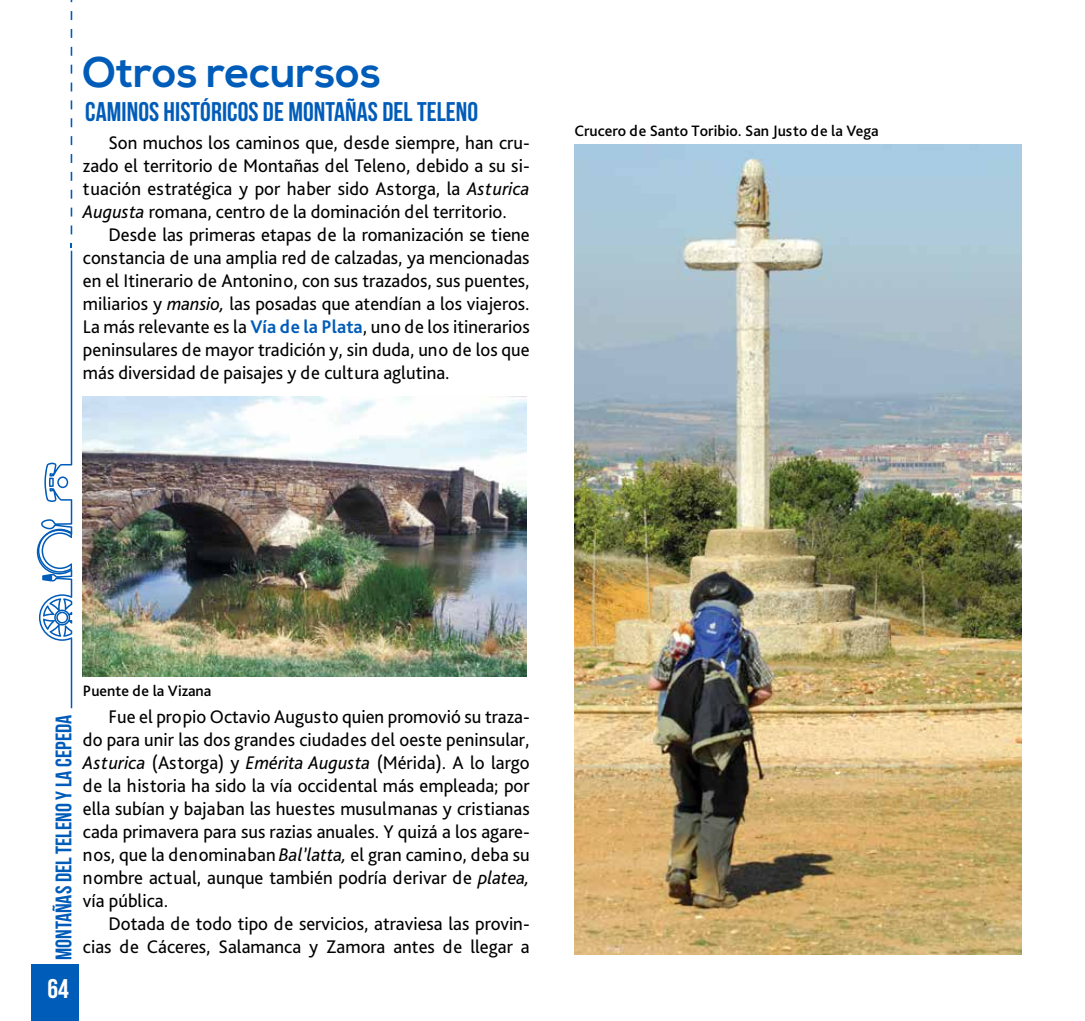
<style>
.page{position:relative;width:1085px;height:1021px;background:#fff}
.page>*{position:absolute;margin:0;border:0;box-sizing:border-box;transform-origin:0 0}
.t1{font:700 42.75px "Nexa";color:#005cb9}
.t2{font:27px "Bebas Neue";letter-spacing:.005em;color:#005cb9}
.t3{font:27px "Bebas Neue";color:#fff}
.t4{font:22.5px "Bebas Neue";color:#005cb9}
.t5{font:19.12px/22.9px "Bliss Pro";color:#000;text-align:justify}
.t6{font:500 15.75px "Bliss Pro";color:#000}
.s1{font-style:italic}
.s2{font-weight:700;color:#005cb9}
</style>
<div class="page">
<div style="left:31px;top:963px;width:47px;height:57px;background:#005cb9"></div>
<svg style="left:37px;top:243px;width:35px;height:465px"></svg>
<img style="left:574px;top:144px;width:446px;height:810px">
<img style="left:83px;top:396px;width:444px;height:281px">
<h1 class="t1" style="left:83px;top:47px;width:299px">Otros recursos</h1>
<h2 class="t2" style="left:85px;top:97px;width:394px">CAMINOS HISTÓRICOS DE MONTAÑAS DEL TELENO</h2>
<p class="t5" style="left:83px;top:131px;width:448px;text-indent:26px">Son muchos los caminos que, desde siempre, han cru&shy;zado el territorio de Montañas del Teleno, debido a su si&shy;tuación estratégica y por haber sido Astorga, la <span class="s1">Asturica Augusta</span> romana, centro de la dominación del territorio.</p>
<p class="t5" style="left:83px;top:223px;width:448px;text-indent:26px">Desde las primeras etapas de la romanización se tiene constancia de una amplia red de calzadas, ya mencionadas en el Itinerario de Antonino, con sus trazados, sus puentes, miliarios y <span class="s1">mansio,</span> las posadas que atendían a los viajeros.<br>La más relevante es la <span class="s2">Vía de la Plata</span>, uno de los itinerarios peninsulares de mayor tradición y, sin duda, uno de los que más diversidad de paisajes y de cultura aglutina.</p>
<p class="t6" style="left:574px;top:120px;width:306px">Crucero de Santo Toribio. San Justo de la Vega</p>
<p class="t4" style="left:51px;top:960px;width:247px;rotate:-90deg">MONTAÑAS DEL TELENO Y LA CEPEDA</p>
<h2 class="t3" style="left:47px;top:974px;width:23px">64</h2>
<p class="t6" style="left:83px;top:680px;width:130px">Puente de la Vizana</p>
<p class="t5" style="left:83px;top:705px;width:448px;text-indent:26px">Fue el propio Octavio Augusto quien promovió su traza&shy;do para unir las dos grandes ciudades del oeste peninsular, <span class="s1">Asturica</span> (Astorga) y <span class="s1">Emérita Augusta</span> (Mérida). A lo largo de la historia ha sido la vía occidental más empleada; por ella subían y bajaban las huestes musulmanas y cristianas cada primavera para sus razias anuales. Y quizá a los agare&shy;nos, que la denominaban <span class="s1">Bal’latta,</span> el gran camino, deba su nombre actual, aunque también podría derivar de <span class="s1">platea, </span>vía pública.</p>
<p class="t5" style="left:83px;top:911px;width:448px;text-align:right">Dotada de todo tipo de servicios, atraviesa las provin&shy;cias de Cáceres, Salamanca y Zamora antes de llegar a</p>
</div>
